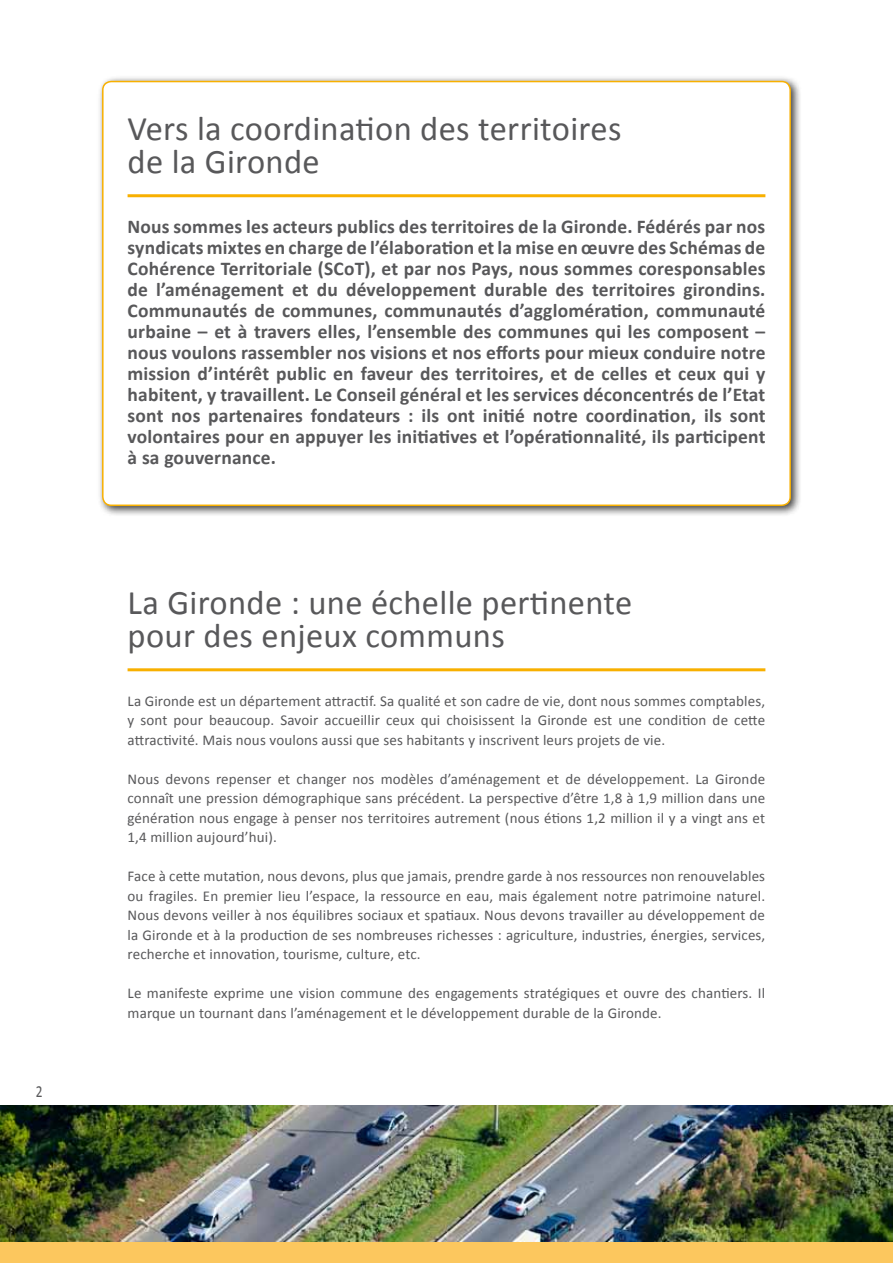
<style>
.page{position:relative;width:893px;height:1263px;background:#fff}
.page>*{position:absolute;margin:0;border:0;box-sizing:border-box;transform-origin:0 0}
.t1{font:34.5px/33px "Calibri";letter-spacing:.01em;color:#58585a}
.t2{font:700 19.5px/21px "Calibri";letter-spacing:.01em;color:#58585a;text-align:justify}
.t3{font:16.8px "Calibri";color:#58585a;scale:.8 1}
.t4{font:15px/19.5px "Calibri";letter-spacing:.01em;color:#58585a;text-align:justify}
</style>
<div class="page">
<div style="left:97px;top:76px;width:705px;height:441px;background:#000;opacity:.75"></div>
<div style="left:103px;top:82px;width:687px;height:423px;background:#fff;border-radius:9px"></div>
<div style="left:102px;top:81px;width:689px;height:425px;border:2px solid #f8b000;border-radius:9px"></div>
<div style="left:0;top:1209px;width:893px;height:54px;background:#fcc75e"></div>
<img style="left:0;top:1106px;width:893px;height:136px">
<hr style="left:128px;top:194px;width:637px;height:3px;background:#f8b000">
<hr style="left:128px;top:668px;width:637px;height:3px;background:#f8b000">
<p class="t3" style="left:36px;top:1081px;width:10px">2</p>
<h1 class="t1" style="left:128px;top:110px;width:495px">Vers la coordination des territoires de la Gironde</h1>
<p class="t2" style="left:128px;top:215px;width:639px">Nous sommes les acteurs publics des territoires de la Gironde. Fédérés par nos syndicats mixtes en charge de l’élaboration et la mise en œuvre des Schémas de Cohérence Territoriale (SCoT), et par nos Pays, nous sommes coresponsables de l’aménagement et du développement durable des territoires girondins.<br>Communautés de communes, communautés d’agglomération, communauté urbaine – et à travers elles, l’ensemble des communes qui les composent – nous voulons rassembler nos visions et nos efforts pour mieux conduire notre mission d’intérêt public en faveur des territoires, et de celles et ceux qui y habitent, y travaillent. Le Conseil général et les services déconcentrés de l’Etat sont nos partenaires fondateurs : ils ont initié notre coordination, ils sont volontaires pour en appuyer les initiatives et l’opérationnalité, ils participent à sa gouvernance.</p>
<h1 class="t1" style="left:128px;top:584px;width:506px">La Gironde : une échelle pertinente pour des enjeux communs</h1>
<p class="t4" style="left:128px;top:690px;width:639px">La Gironde est un département attractif. Sa qualité et son cadre de vie, dont nous sommes comptables, y sont pour beaucoup. Savoir accueillir ceux qui choisissent la Gironde est une condition de cette attractivité. Mais nous voulons aussi que ses habitants y inscrivent leurs projets de vie.</p>
<p class="t4" style="left:128px;top:768px;width:639px">Nous devons repenser et changer nos modèles d’aménagement et de développement. La Gironde connaît une pression démographique sans précédent. La perspective d’être 1,8 à 1,9 million dans une génération nous engage à penser nos territoires autrement (nous étions 1,2 million il y a vingt ans et 1,4 million aujourd’hui).</p>
<p class="t4" style="left:128px;top:866px;width:639px">Face à cette mutation, nous devons, plus que jamais, prendre garde à nos ressources non renouvelables ou fragiles. En premier lieu l’espace, la ressource en eau, mais également notre patrimoine naturel.<br>Nous devons veiller à nos équilibres sociaux et spatiaux. Nous devons travailler au développement de la Gironde et à la production de ses nombreuses richesses : agriculture, industries, énergies, services, recherche et innovation, tourisme, culture, etc.</p>
<p class="t4" style="left:128px;top:983px;width:639px">Le manifeste exprime une vision commune des engagements stratégiques et ouvre des chantiers. Il marque un tournant dans l’aménagement et le développement durable de la Gironde.</p>
</div>
